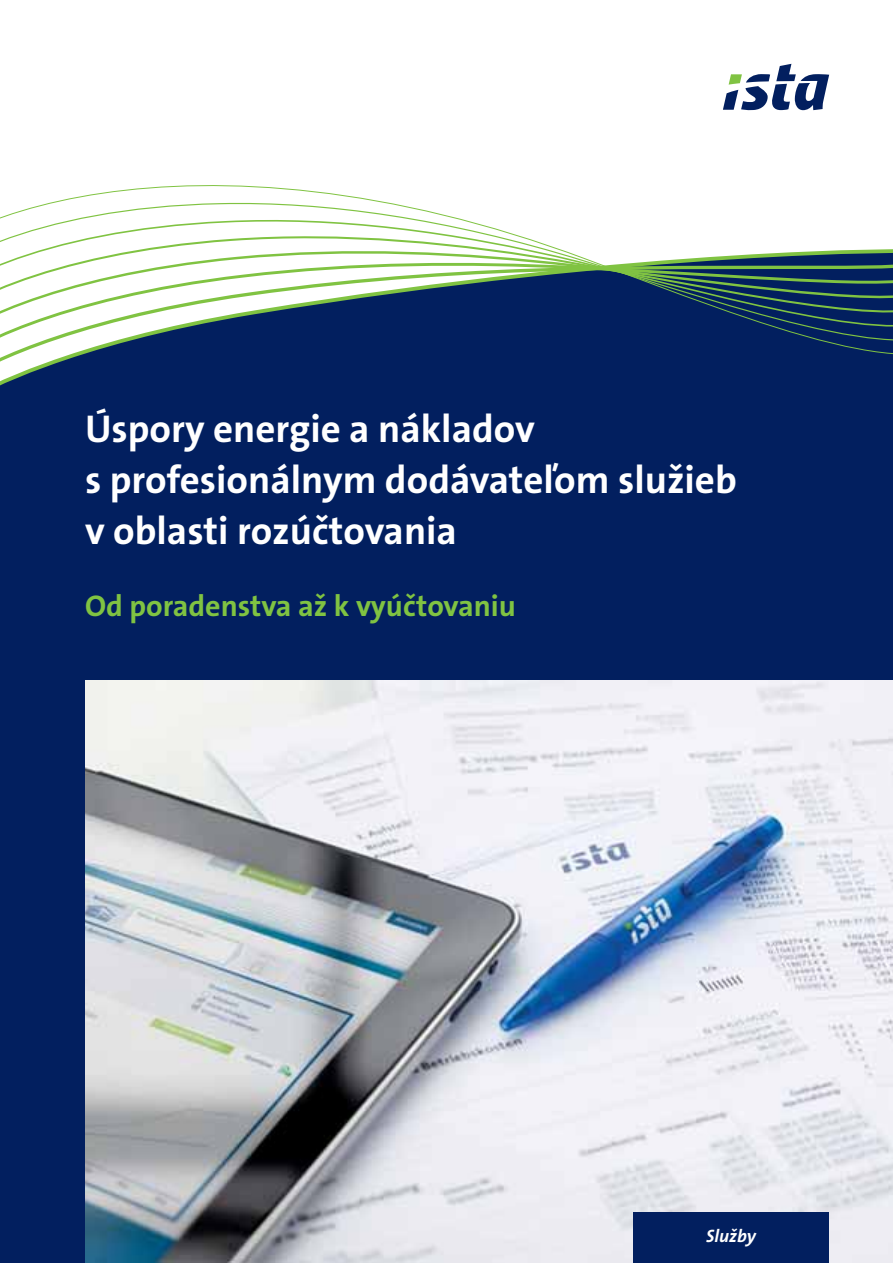
<style>
.page{position:relative;width:893px;height:1263px;background:#fff}
.page>*{position:absolute;margin:0;border:0;box-sizing:border-box;transform-origin:0 0}
.t1{font:39px/51px "Ista The Sans CE Bold";color:#fff}
.t2{font:30px "Ista The Sans CE Bold";color:#80c342}
.t3{font:italic 18px "Ista The Sans CE Bold";color:#fff}
</style>
<div class="page">
<div style="left:0;top:398px;width:893px;height:865px;background:#021f5f"></div>
<svg style="left:723px;top:64px;width:106px;height:46px"></svg>
<svg style="left:0;top:185px;width:893px;height:213px"></svg>
<img style="left:85px;top:680px;width:808px;height:583px">
<div style="left:634px;top:1212px;width:195px;height:51px;background:#021f5f"></div>
<p class="t1" style="left:85px;top:405px;width:653px">Úspory energie a nákladov<br>s profesionálnym dodávateľom služieb v oblasti rozúčtovania</p>
<p class="t2" style="left:85px;top:591px;width:432px">Od poradenstva až k vyúčtovaniu</p>
<p class="t3" style="left:706px;top:1225px;width:51px">Služby</p>
</div>
